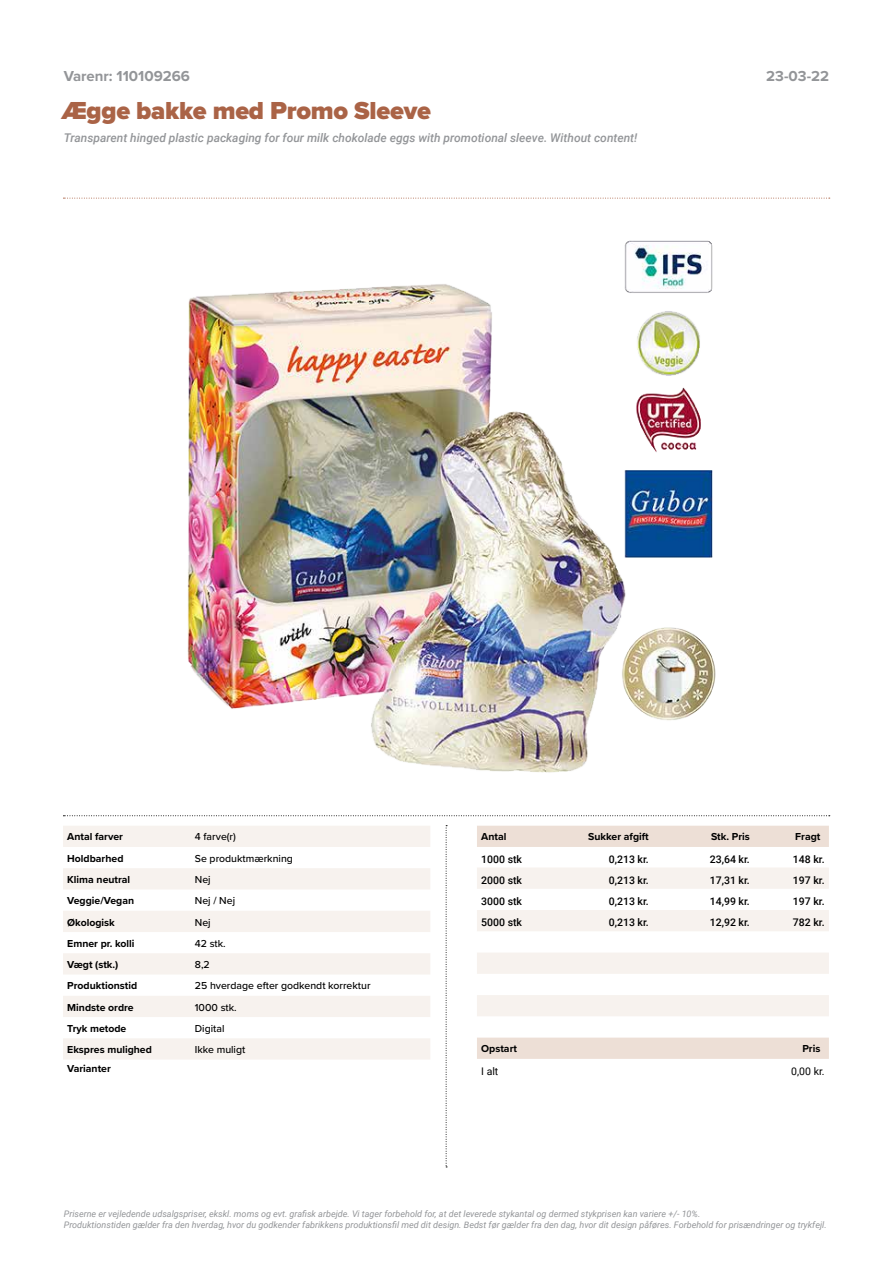
<style>
.page{position:relative;width:893px;height:1263px;background:#fff}
.page>*{position:absolute;margin:0;border:0;box-sizing:border-box;transform-origin:0 0}
.t1{font:900 25.5px "Proxima Nova";letter-spacing:-.01em;color:#aa6346}
.t2{font:700 15px "Proxima Nova";color:#939598}
.t3{font:italic 500 12px "Roboto";color:#939598}
.t4{font:700 10.5px "Proxima Nova";color:#000}
.t5{font:500 10.5px "Roboto";color:#000}
.t6{font:500 10.5px "Proxima Nova";color:#000}
.t7{font:10.5px "Roboto";color:#000}
.t8{font:italic 9px/10.8px "Roboto";color:#939598}
</style>
<div class="page">
<svg style="left:63px;top:826px;width:367px;height:233px;fill:#f7f2ee"></svg>
<svg style="left:477px;top:826px;width:352px;height:233px"></svg>
<svg style="left:477px;top:867px;width:352px;height:149px;fill:#f7f2ee"></svg>
<img style="left:187px;top:240px;width:529px;height:533px">
<svg style="left:446px;top:825px;width:1px;height:342px"></svg>
<svg style="left:63px;top:815px;width:767px;height:1px"></svg>
<svg style="left:63px;top:198px;width:767px;height:1px"></svg>
<h2 class="t2" style="left:64px;top:65px;width:128px">Varenr: 110109266</h2>
<h1 class="t1" style="left:62px;top:91px;width:371px">Ægge bakke med Promo Sleeve</h1>
<h3 class="t3" style="left:64px;top:130px;width:575px">Transparent hinged plastic packaging for four milk chokolade eggs with promotional sleeve. Without content!</h3>
<h2 class="t2" style="left:766px;top:65px;width:64px">23-03-22</h2>
<p class="t4" style="left:67px;top:829px;width:57px">Antal farver</p>
<p class="t6" style="left:195px;top:829px;width:43px">4 farve(r)</p>
<p class="t4" style="left:67px;top:850px;width:58px">Holdbarhed</p>
<p class="t6" style="left:195px;top:850px;width:100px">Se produktmærkning</p>
<p class="t4" style="left:67px;top:872px;width:64px">Klima neutral</p>
<p class="t6" style="left:195px;top:872px;width:17px">Nej</p>
<p class="t4" style="left:67px;top:893px;width:68px">Veggie/Vegan</p>
<p class="t6" style="left:195px;top:893px;width:42px">Nej / Nej</p>
<p class="t4" style="left:67px;top:914px;width:49px">Økologisk</p>
<p class="t6" style="left:195px;top:914px;width:17px">Nej</p>
<p class="t4" style="left:67px;top:935px;width:69px">Emner pr. kolli</p>
<p class="t6" style="left:195px;top:935px;width:32px">42 stk.</p>
<p class="t4" style="left:67px;top:957px;width:53px">Vægt (stk.)</p>
<p class="t6" style="left:195px;top:957px;width:16px">8,2</p>
<p class="t4" style="left:67px;top:978px;width:71px">Produktionstid</p>
<p class="t6" style="left:195px;top:978px;width:177px">25 hverdage efter godkendt korrektur</p>
<p class="t4" style="left:67px;top:999px;width:68px">Mindste ordre</p>
<p class="t6" style="left:195px;top:999px;width:43px">1000 stk.</p>
<p class="t4" style="left:67px;top:1020px;width:61px">Tryk metode</p>
<p class="t6" style="left:195px;top:1020px;width:31px">Digital</p>
<p class="t4" style="left:67px;top:1042px;width:86px">Ekspres mulighed</p>
<p class="t6" style="left:195px;top:1042px;width:52px">Ikke muligt</p>
<p class="t4" style="left:67px;top:1061px;width:45px">Varianter</p>
<p class="t4" style="left:481px;top:829px;width:27px">Antal</p>
<p class="t4" style="left:588px;top:829px;width:62px">Sukker afgift</p>
<p class="t4" style="left:711px;top:829px;width:40px">Stk. Pris</p>
<p class="t4" style="left:795px;top:829px;width:27px">Fragt</p>
<p class="t5" style="left:481px;top:852px;width:42px">1000 stk</p>
<p class="t5" style="left:609px;top:852px;width:42px">0,213 kr.</p>
<p class="t5" style="left:710px;top:852px;width:42px">23,64 kr.</p>
<p class="t5" style="left:793px;top:852px;width:33px">148 kr.</p>
<p class="t5" style="left:481px;top:872px;width:42px">2000 stk</p>
<p class="t5" style="left:609px;top:872px;width:42px">0,213 kr.</p>
<p class="t5" style="left:710px;top:872px;width:42px">17,31 kr.</p>
<p class="t5" style="left:793px;top:872px;width:33px">197 kr.</p>
<p class="t5" style="left:481px;top:894px;width:42px">3000 stk</p>
<p class="t5" style="left:609px;top:894px;width:42px">0,213 kr.</p>
<p class="t5" style="left:710px;top:894px;width:42px">14,99 kr.</p>
<p class="t5" style="left:793px;top:894px;width:33px">197 kr.</p>
<p class="t5" style="left:481px;top:915px;width:42px">5000 stk</p>
<p class="t5" style="left:609px;top:915px;width:42px">0,213 kr.</p>
<p class="t5" style="left:710px;top:915px;width:42px">12,92 kr.</p>
<p class="t5" style="left:793px;top:915px;width:33px">782 kr.</p>
<p class="t4" style="left:481px;top:1041px;width:37px">Opstart</p>
<p class="t4" style="left:802px;top:1041px;width:19px">Pris</p>
<p class="t7" style="left:481px;top:1064px;width:19px">I alt</p>
<p class="t7" style="left:791px;top:1064px;width:35px">0,00 kr.</p>
<p class="t8" style="left:64px;top:1208px;width:764px">Priserne er vejledende udsalgspriser, ekskl. moms og evt. grafisk arbejde. Vi tager forbehold for, at det leverede stykantal og dermed stykprisen kan variere +/- 10%.<br>Produktionstiden gælder fra den hverdag, hvor du godkender fabrikkens produktionsfil med dit design. Bedst før gælder fra den dag, hvor dit design påføres. Forbehold for prisændringer og trykfejl.</p>
</div>
